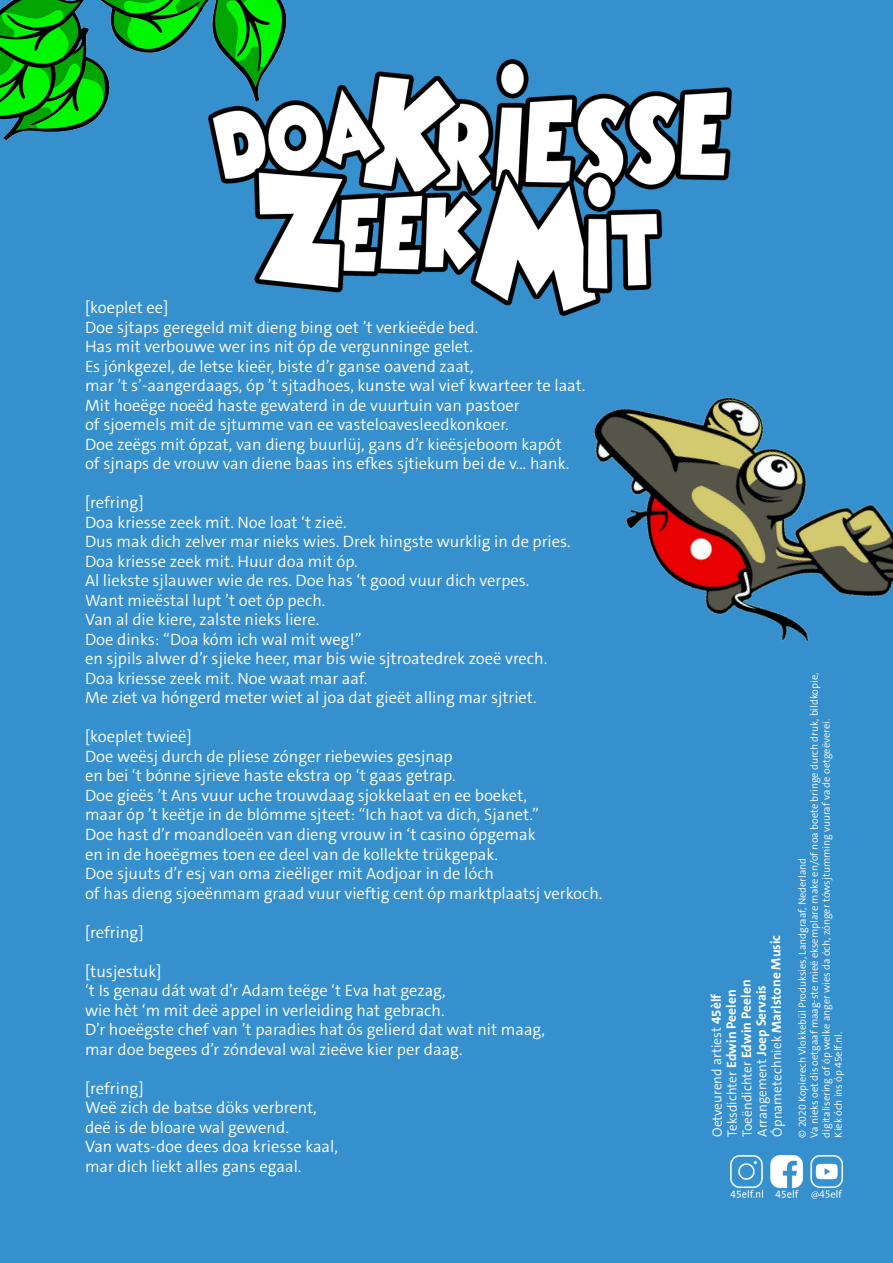
<style>
.page{position:relative;width:893px;height:1263px;background:#3790ce}
.page>*{position:absolute;margin:0;border:0;box-sizing:border-box;transform-origin:0 0}
.t1{font:300 16.5px "The Sans C5";color:#fff}
.t2{font:300 13.5px "The Sans C5";letter-spacing:-.01em;color:#fff}
.t3{font:300 10.5px/12px "The Sans C5";color:#fff}
.s1{font-weight:700}
</style>
<div class="page">
<img style="left:208px;top:60px;width:523px;height:256px">
<img style="left:730px;top:1155px;width:112px;height:44px">
<img style="left:553px;top:361px;width:340px;height:312px">
<img style="left:0;top:0;width:286px;height:141px">
<p class="t1" style="left:85px;top:297px;width:85px">[koeplet ee]</p>
<p class="t1" style="left:85px;top:317px;width:395px">Doe sjtaps geregeld mit dieng bing oet ’t verkieëde bed.</p>
<p class="t1" style="left:85px;top:336px;width:390px">Has mit verbouwe wer ins nit óp de vergunninge gelet.</p>
<p class="t1" style="left:85px;top:356px;width:390px">Es jónkgezel, de letse kieër, biste d’r ganse oavend zaat,</p>
<p class="t1" style="left:85px;top:375px;width:502px">mar ’t s’-aangerdaags, óp ’t sjtadhoes, kunste wal vief kwarteer te laat.</p>
<p class="t1" style="left:85px;top:395px;width:436px">Mit hoeëge noeëd haste gewaterd in de vuurtuin van pastoer</p>
<p class="t1" style="left:85px;top:414px;width:425px">of sjoemels mit de sjtumme van ee vasteloavesleedkonkoer.</p>
<p class="t1" style="left:85px;top:434px;width:478px">Doe zeëgs mit ópzat, van dieng buurlüj, gans d’r kieësjeboom kapót</p>
<p class="t1" style="left:85px;top:453px;width:486px">of sjnaps de vrouw van diene baas ins efkes sjtiekum bei de v… hank.</p>
<p class="t1" style="left:85px;top:492px;width:60px">[refring]</p>
<p class="t1" style="left:85px;top:512px;width:263px">Doa kriesse zeek mit. Noe loat ‘t zieë.</p>
<p class="t1" style="left:85px;top:531px;width:487px">Dus mak dich zelver mar nieks wies. Drek hingste wurklig in de pries.</p>
<p class="t1" style="left:85px;top:551px;width:274px">Doa kriesse zeek mit. Huur doa mit óp.</p>
<p class="t1" style="left:85px;top:570px;width:446px">Al liekste sjlauwer wie de res. Doe has ‘t good vuur dich verpes.</p>
<p class="t1" style="left:85px;top:590px;width:242px">Want mieëstal lupt ’t oet óp pech.</p>
<p class="t1" style="left:85px;top:609px;width:236px">Van al die kiere, zalste nieks liere.</p>
<p class="t1" style="left:85px;top:629px;width:278px">Doe dinks: “Doa kóm ich wal mit weg!”</p>
<p class="t1" style="left:85px;top:648px;width:464px">en sjpils alwer d’r sjieke heer, mar bis wie sjtroatedrek zoeë vrech.</p>
<p class="t1" style="left:85px;top:668px;width:284px">Doa kriesse zeek mit. Noe waat mar aaf.</p>
<p class="t1" style="left:85px;top:687px;width:453px">Me ziet va hóngerd meter wiet al joa dat gieët alling mar sjtriet.</p>
<p class="t1" style="left:85px;top:726px;width:108px">[koeplet twieë]</p>
<p class="t1" style="left:85px;top:746px;width:369px">Doe weësj durch de pliese zónger riebewies gesjnap</p>
<p class="t1" style="left:85px;top:765px;width:372px">en bei ‘t bónne sjrieve haste ekstra op ‘t gaas getrap.</p>
<p class="t1" style="left:85px;top:785px;width:444px">Doe gieës ’t Ans vuur uche trouwdaag sjokkelaat en ee boeket,</p>
<p class="t1" style="left:85px;top:804px;width:456px">maar óp ’t keëtje in de blómme sjteet: “Ich haot va dich, Sjanet.”</p>
<p class="t1" style="left:85px;top:824px;width:452px">Doe hast d’r moandloeën van dieng vrouw in ‘t casino ópgemak</p>
<p class="t1" style="left:85px;top:843px;width:414px">en in de hoeëgmes toen ee deel van de kollekte trükgepak.</p>
<p class="t1" style="left:85px;top:863px;width:411px">Doe sjuuts d’r esj van oma zieëliger mit Aodjoar in de lóch</p>
<p class="t1" style="left:85px;top:882px;width:519px">of has dieng sjoeënmam graad vuur vieftig cent óp marktplaatsj verkoch.</p>
<p class="t1" style="left:85px;top:921px;width:60px">[refring]</p>
<p class="t1" style="left:85px;top:960px;width:78px">[tusjestuk]</p>
<p class="t1" style="left:85px;top:980px;width:362px">‘t Is genau dát wat d’r Adam teëge ‘t Eva hat gezag,</p>
<p class="t1" style="left:85px;top:999px;width:361px">wie hèt ‘m mit deë appel in verleiding hat gebrach.</p>
<p class="t1" style="left:85px;top:1019px;width:462px">D’r hoeëgste chef van ’t paradies hat ós gelierd dat wat nit maag,</p>
<p class="t1" style="left:85px;top:1038px;width:379px">mar doe begees d’r zóndeval wal zieëve kier per daag.</p>
<p class="t1" style="left:85px;top:1077px;width:60px">[refring]</p>
<p class="t1" style="left:85px;top:1097px;width:233px">Weë zich de batse döks verbrent,</p>
<p class="t1" style="left:85px;top:1116px;width:205px">deë is de bloare wal gewend.</p>
<p class="t1" style="left:85px;top:1136px;width:254px">Van wats-doe dees doa kriesse kaal,</p>
<p class="t1" style="left:85px;top:1155px;width:218px">mar dich liekt alles gans egaal.</p>
<p class="t2" style="left:768px;top:1136px;width:203px;rotate:-90deg">Ópnametechniek <span class="s1">Marlstone Music</span></p>
<p class="t2" style="left:723px;top:1137px;width:149px;rotate:-90deg">Teksdichter <span class="s1">Edwin Peelen</span></p>
<p class="t2" style="left:738px;top:1137px;width:159px;rotate:-90deg">Toeëndichter <span class="s1">Edwin Peelen</span></p>
<p class="t2" style="left:753px;top:1137px;width:153px;rotate:-90deg">Arrangement <span class="s1">Joep Servais</span></p>
<p class="t2" style="left:708px;top:1137px;width:145px;rotate:-90deg">Oetveurend artiest <span class="s1">45èlf</span></p>
<p class="t3" style="left:808px;top:1137px;width:466px;rotate:-90deg">Va nieks oet dis oetgaaf maag-ste mieë eksemplare make en/of noa boete bringe durch druk, bildkopie, digitalisering of óp welke anger wies da óch, zónger tówsjtumming vuuraf va de oetgeëverei.</p>
<p class="t3" style="left:796px;top:1137px;width:281px;rotate:-90deg">© 2020 Kopierech Vlokkebül Produksies, Landgraaf, Nederland</p>
<p class="t3" style="left:832px;top:1137px;width:107px;rotate:-90deg">Kiek óch ins óp 45elf.nl.</p>
</div>
